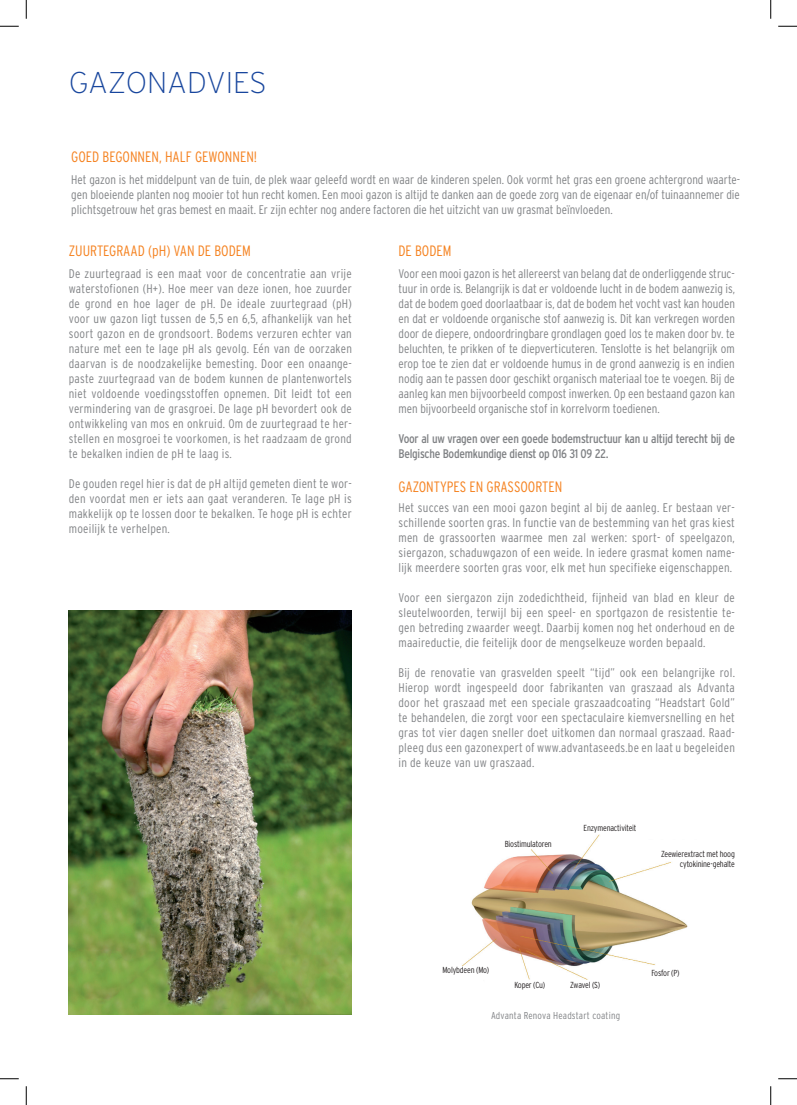
<style>
.page{position:relative;width:797px;height:1105px;background:#fff}
.page>*{position:absolute;margin:0;border:0;box-sizing:border-box;transform-origin:0 0}
.t1{font:200 30px "Interstate";color:#18469d}
.t2{font:300 condensed 15px "Interstate";color:#f58220}
.t3{font:300 condensed 12.5px/15px "Interstate";letter-spacing:.02em;color:#808285;text-align:justify}
.t4{font:condensed 12.5px/15px "Interstate";letter-spacing:-.02em;color:#808285}
.t5{font:300 condensed 10px "Interstate";letter-spacing:.02em;color:#808285}
.t6{font:300 condensed 8.75px/10.5px "Interstate";letter-spacing:-.02em;color:#231f20;text-align:right}
</style>
<div class="page">
<img style="left:69px;top:611px;width:283px;height:404px">
<img style="left:462px;top:834px;width:226px;height:146px">
<div style="left:498px;top:835px;width:48px;height:11px;background:#fff"></div>
<div style="left:644px;top:840px;width:68px;height:19px;background:#fff"></div>
<div style="left:630px;top:966px;width:48px;height:19px;background:#fff"></div>
<div style="left:435px;top:966px;width:48px;height:19px;background:#fff"></div>
<svg style="left:0;top:25px;width:19px;height:2px"></svg>
<svg style="left:778px;top:25px;width:19px;height:2px"></svg>
<svg style="left:0;top:1078px;width:19px;height:1px"></svg>
<svg style="left:778px;top:1078px;width:19px;height:1px"></svg>
<svg style="left:25px;top:0;width:2px;height:19px"></svg>
<svg style="left:25px;top:1086px;width:2px;height:19px"></svg>
<svg style="left:770px;top:0;width:1px;height:19px"></svg>
<svg style="left:770px;top:1086px;width:1px;height:19px"></svg>
<h1 class="t1" style="left:69px;top:64px;width:195px">GAZONADVIES</h1>
<p class="t2" style="left:71px;top:148px;width:187px">Goed begonnen, half gewonnen!</p>
<p class="t3" style="left:71px;top:172px;width:670px">Het gazon is het middelpunt van de tuin, de plek waar geleefd wordt en waar de kinderen spelen. Ook vormt het gras een groene achtergrond waarte&shy;gen bloeiende planten nog mooier tot hun recht komen. Een mooi gazon is altijd te danken aan de goede zorg van de eigenaar en/of tuinaannemer die plichtsgetrouw het gras bemest en maait. Er zijn echter nog andere factoren die het uitzicht van uw grasmat beïnvloeden.</p>
<p class="t2" style="left:69px;top:241px;width:184px">ZUURTEGRAAD (pH) VAN DE BODEM</p>
<p class="t3" style="left:69px;top:266px;width:285px">De zuurtegraad is een maat voor de concentratie aan vrije waterstofionen (H+). Hoe meer van deze ionen, hoe zuurder de grond en hoe lager de pH. De ideale zuurtegraad (pH) voor uw gazon ligt tussen de 5,5 en 6,5, afhankelijk van het soort gazon en de grondsoort. Bodems verzuren echter van nature met een te lage pH als gevolg. Eén van de oorzaken daarvan is de noodzakelijke bemesting. Door een onaange&shy;paste zuurtegraad van de bodem kunnen de plantenwortels niet voldoende voedingsstoffen opnemen. Dit leidt tot een vermindering van de grasgroei. De lage pH bevordert ook de ontwikkeling van mos en onkruid. Om de zuurtegraad te her&shy;stellen en mosgroei te voorkomen, is het raadzaam de grond te bekalken indien de pH te laag is.</p>
<p class="t3" style="left:69px;top:476px;width:284px">De gouden regel hier is dat de pH altijd gemeten dient te wor&shy;den voordat men er iets aan gaat veranderen. Te lage pH is makkelijk op te lossen door te bekalken. Te hoge pH is echter moeilijk te verhelpen.</p>
<p class="t2" style="left:398px;top:241px;width:55px">DE BODEM</p>
<p class="t3" style="left:398px;top:266px;width:338px">Voor een mooi gazon is het allereerst van belang dat de onderliggende struc&shy;tuur in orde is. Belangrijk is dat er voldoende lucht in de bodem aanwezig is, dat de bodem goed doorlaatbaar is, dat de bodem het vocht vast kan houden en dat er voldoende organische stof aanwezig is. Dit kan verkregen worden door de diepere, ondoordringbare grondlagen goed los te maken door bv. te beluchten, te prikken of te diepverticuteren. Tenslotte is het belangrijk om erop toe te zien dat er voldoende humus in de grond aanwezig is en indien nodig aan te passen door geschikt organisch materiaal toe te voegen. Bij de aanleg kan men bijvoorbeeld compost inwerken. Op een bestaand gazon kan men bijvoorbeeld organische stof in korrelvorm toedienen.</p>
<p class="t4" style="left:398px;top:431px;width:338px">Voor al uw vragen over een goede bodemstructuur kan u altijd terecht bij de<br>Belgische Bodemkundige dienst op 016 31 09 22.</p>
<p class="t2" style="left:398px;top:477px;width:163px">GAZONTYPES EN GRASSOORTEN</p>
<p class="t3" style="left:398px;top:500px;width:338px">Het succes van een mooi gazon begint al bij de aanleg. Er bestaan ver&shy;schillende soorten gras. In functie van de bestemming van het gras kiest men de grassoorten waarmee men zal werken: sport- of speelgazon, siergazon, schaduwgazon of een weide. In iedere grasmat komen name&shy;lijk meerdere soorten gras voor, elk met hun specifieke eigenschappen.</p>
<p class="t3" style="left:398px;top:590px;width:338px">Voor een siergazon zijn zodedichtheid, fijnheid van blad en kleur de sleutelwoorden, terwijl bij een speel- en sportgazon de resistentie te&shy;gen betreding zwaarder weegt. Daarbij komen nog het onderhoud en de maaireductie, die feitelijk door de mengselkeuze worden bepaald.</p>
<p class="t3" style="left:398px;top:665px;width:338px">Bij de renovatie van grasvelden speelt “tijd” ook een belangrijke rol.<br>Hierop wordt ingespeeld door fabrikanten van graszaad als Advanta door het graszaad met een speciale graszaadcoating “Headstart Gold” te behandelen, die zorgt voor een spectaculaire kiemversnelling en het gras tot vier dagen sneller doet uitkomen dan normaal graszaad. Raad&shy;pleeg dus een gazonexpert of www.advantaseeds.be en laat u begeleiden in de keuze van uw graszaad.</p>
<p class="t6" style="left:505px;top:839px;width:48px">Biostimulatoren</p>
<p class="t6" style="left:583px;top:822px;width:54px">Enzymenactiviteit</p>
<p class="t6" style="left:661px;top:848px;width:75px">Zeewierextract met hoog cytokinine-gehalte</p>
<p class="t6" style="left:442px;top:965px;width:48px">Molybdeen (Mo)</p>
<p class="t6" style="left:514px;top:979px;width:32px">Koper (Cu)</p>
<p class="t6" style="left:570px;top:979px;width:31px">Zwavel (S)</p>
<p class="t5" style="left:491px;top:1009px;width:131px">Advanta Renova Headstart coating</p>
<p class="t6" style="left:651px;top:967px;width:30px">Fosfor (P)</p>
</div>
